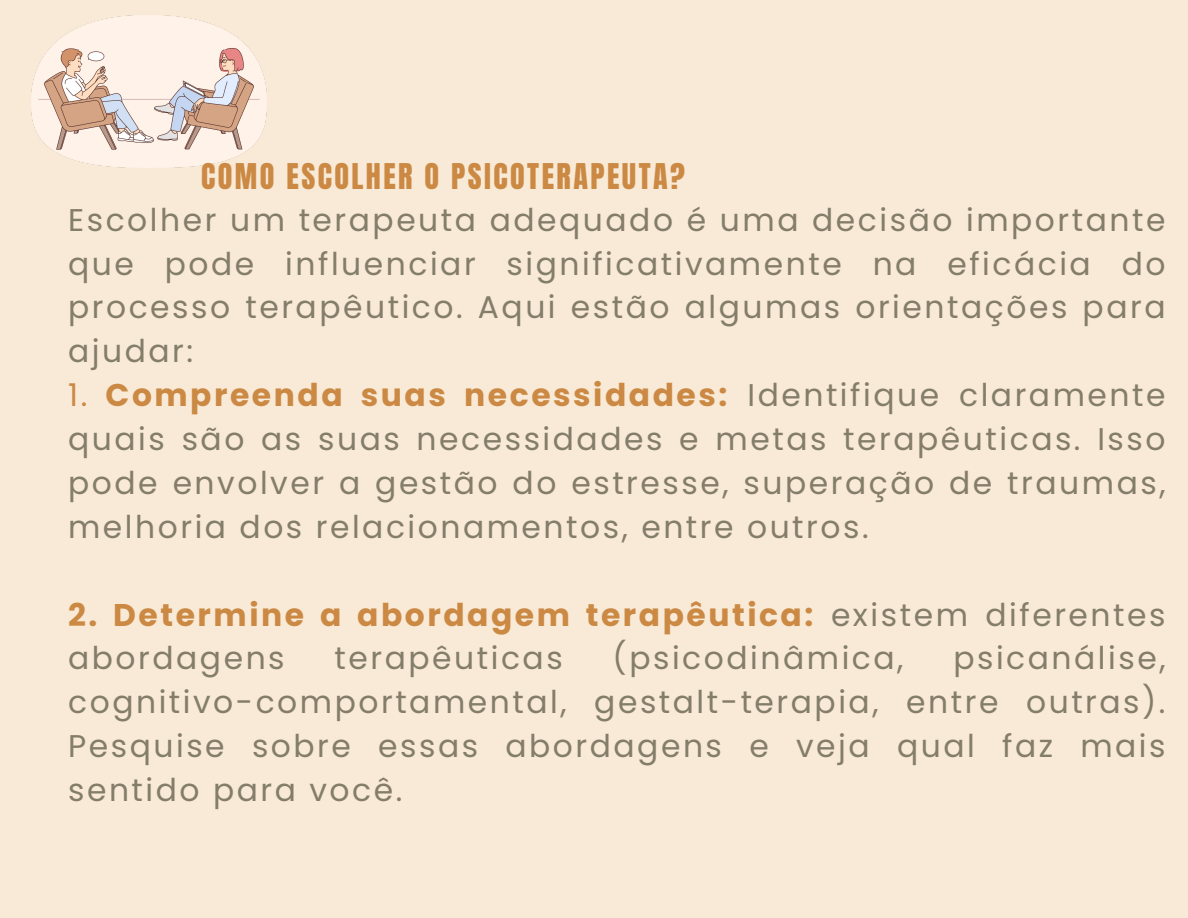
<style>
.page{position:relative;width:1188px;height:918px;background:#f8ead6}
.page>*{position:absolute;margin:0;border:0;box-sizing:border-box;transform-origin:0 0}
.t1{font:31.35px/43.8px "Poppins";letter-spacing:.08em;color:#847d6a;text-align:justify}
.t2{font:700 31.35px/43.8px "Poppins";letter-spacing:.08em;color:#cb8944}
.t3{font:30.15px "Anton";letter-spacing:.08em;color:#cb8944}
.s1{color:#cb8944}
.s2{font-weight:700;color:#cb8944}
.s3{font-weight:400;color:#847d6a}
</style>
<div class="page">
<img style="left:31px;top:16px;width:235px;height:152px">
<p class="t3" style="left:201px;top:155px;width:485px">COMO ESCOLHER O PSICOTERAPEUTA?</p>
<p class="t1" style="left:68px;top:198px;width:1099px">Escolher um terapeuta adequado é uma decisão importante que pode influenciar significativamente na eficácia do processo terapêutico. Aqui estão algumas orientações para ajudar:</p>
<p class="t1" style="left:68px;top:373px;width:1099px"><span class="s1">1.</span> <span class="s2">Compreenda suas necessidades:</span> Identifique claramente quais são as suas necessidades e metas terapêuticas. Isso pode envolver a gestão do estresse, superação de traumas, melhoria dos relacionamentos, entre outros.</p>
<p class="t2" style="left:68px;top:593px;width:1099px">2. Determine a abordagem terapêutica: <span class="s3">existem diferentes abordagens</span></p>
<p class="t1" style="left:335px;top:637px;width:230px">terapêuticas</p>
<p class="t1" style="left:613px;top:637px;width:292px">(psicodinâmica,</p>
<p class="t1" style="left:68px;top:637px;width:1099px;text-indent:885px">psicanálise, cognitivo-comportamental, gestalt-terapia, entre outras).<br>Pesquise sobre essas abordagens e veja qual faz mais sentido para você.</p>
</div>
